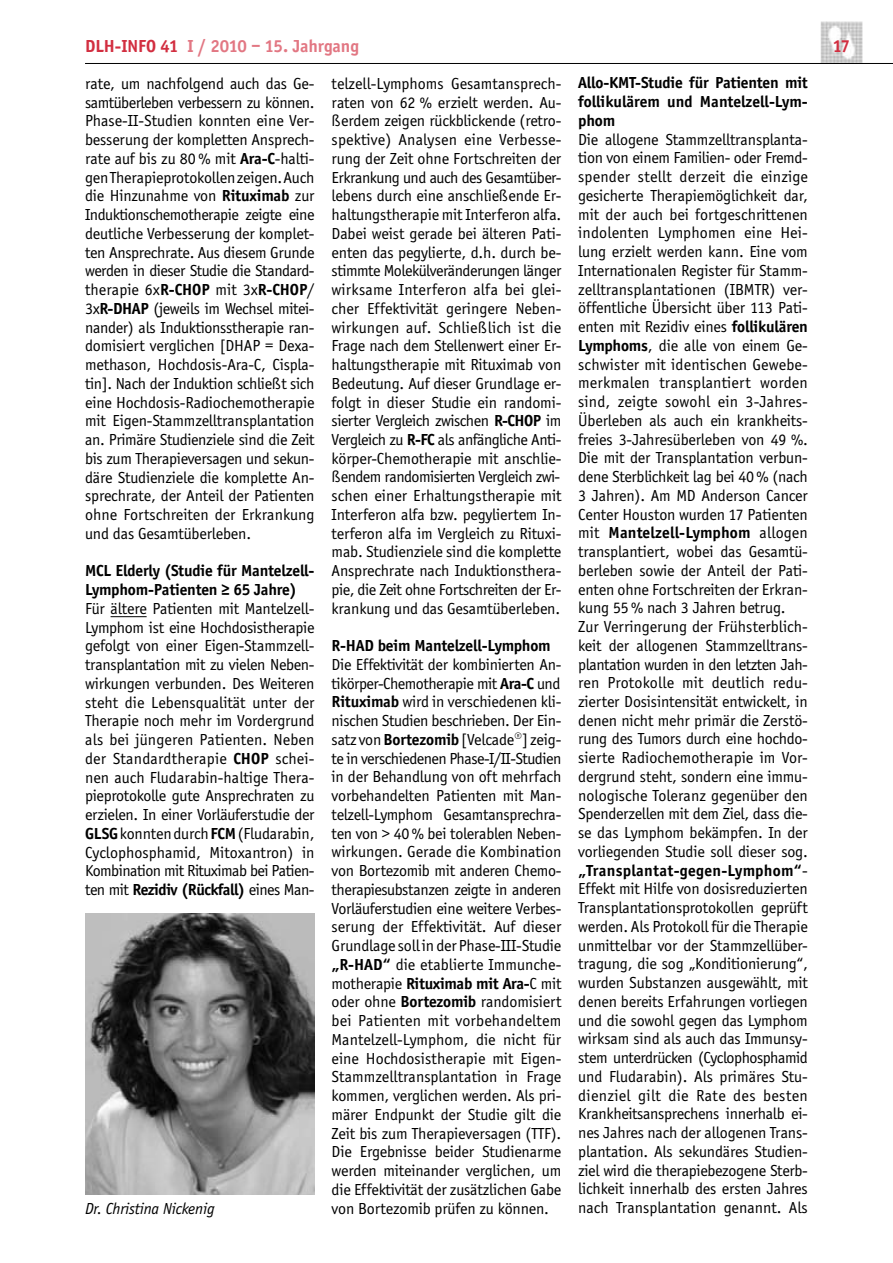
<style>
.page{position:relative;width:893px;height:1263px;background:#fff}
.page>*{position:absolute;margin:0;border:0;box-sizing:border-box;transform-origin:0 0}
.t1{font:700 18px "Officina Sans";color:#e27783}
.t2{font:700 18px "Officina Sans";color:#d22e40}
.t3{font:16.5px/18.8px "Officina Sans";letter-spacing:-.01em;color:#000;text-align:justify}
.t4{font:700 16.5px/18.8px "Officina Sans";letter-spacing:-.01em;color:#000;text-align:justify}
.t5{font:italic 16.5px "Officina Sans";letter-spacing:-.01em;color:#000}
.s1{color:#d22e40}
.s2{font-weight:700}
</style>
<div class="page">
<img style="left:820px;top:21px;width:42px;height:42px">
<hr style="left:85px;top:63px;width:808px;height:1px;background:#000">
<img style="left:85px;top:914px;width:230px;height:281px">
<hr style="left:111px;top:616px;width:36px;height:1px;background:#000">
<p class="t1" style="left:85px;top:35px;width:275px"><span class="s1">DLH-INFO 41</span> I / 2010 – 15. Jahrgang</p>
<p class="t2" style="left:833px;top:35px;width:19px">17</p>
<p class="t3" style="left:85px;top:74px;width:231px">rate, um nachfolgend auch das Ge&shy;samtüberleben verbessern zu können.<br>Phase-II-Studien konnten eine Ver&shy;besserung der kompletten Ansprech&shy;rate auf bis zu 80 % mit <span class="s2">Ara-C</span>-halti&shy;gen Therapieprotokollen zeigen. Auch die Hinzunahme von <span class="s2">Rituximab</span> zur Induktionschemotherapie zeigte eine deutliche Verbesserung der komplet&shy;ten Ansprechrate. Aus diesem Grunde werden in dieser Studie die Standard&shy;therapie 6x<span class="s2">R-CHOP</span> mit 3x<span class="s2">R-CHOP</span>/ 3x<span class="s2">R-DHAP</span> (jeweils im Wechsel mitei&shy;nander) als Induktionsstherapie ran&shy;domisiert verglichen [DHAP = Dexa&shy;methason, Hochdosis-Ara-C, Cispla&shy;tin]. Nach der Induktion schließt sich eine Hochdosis-Radiochemotherapie mit Eigen-Stammzelltransplantation an. Primäre Studienziele sind die Zeit bis zum Therapieversagen und sekun&shy;däre Studienziele die komplette An&shy;sprechrate, der Anteil der Patienten ohne Fortschreiten der Erkrankung und das Gesamtüberleben.</p>
<p class="t4" style="left:85px;top:561px;width:231px">MCL Elderly (Studie für Mantelzell-<br>Lymphom-Patienten ≥ 65 Jahre)</p>
<p class="t3" style="left:85px;top:599px;width:231px">Für ältere Patienten mit Mantelzell-Lymphom ist eine Hochdosistherapie gefolgt von einer Eigen-Stammzell&shy;transplantation mit zu vielen Neben&shy;wirkungen verbunden. Des Weiteren steht die Lebensqualität unter der Therapie noch mehr im Vordergrund als bei jüngeren Patienten. Neben der Standardtherapie <span class="s2">CHOP</span> schei&shy;nen auch Fludarabin-haltige Thera&shy;pieprotokolle gute Ansprechraten zu erzielen. In einer Vorläuferstudie der <span class="s2">GLSG</span> konnten durch <span class="s2">FCM</span> (Fludarabin, Cyclophosphamid, Mitoxantron) in Kombination mit Rituximab bei Patien&shy;ten mit <span class="s2">Rezidiv (Rückfall)</span> eines Man-</p>
<p class="t5" style="left:85px;top:1199px;width:131px">Dr. Christina Nickenig</p>
<p class="t3" style="left:332px;top:74px;width:231px">telzell-Lymphoms Gesamtansprech&shy;raten von 62 % erzielt werden. Au&shy;ßerdem zeigen rückblickende (retro&shy;spektive) Analysen eine Verbesse&shy;rung der Zeit ohne Fortschreiten der Erkrankung und auch des Gesamtüber&shy;lebens durch eine anschließende Er&shy;haltungstherapie mit Interferon alfa.<br>Dabei weist gerade bei älteren Pati&shy;enten das pegylierte, d.h. durch be&shy;stimmte Molekülveränderungen länger wirksame Interferon alfa bei glei&shy;cher Effektivität geringere Neben&shy;wirkungen auf. Schließlich ist die Frage nach dem Stellenwert einer Er&shy;haltungstherapie mit Rituximab von Bedeutung. Auf dieser Grundlage er&shy;folgt in dieser Studie ein randomi&shy;sierter Vergleich zwischen <span class="s2">R-CHOP</span> im Vergleich zu <span class="s2">R-FC</span> als anfängliche Anti&shy;körper-Chemotherapie mit anschlie&shy;ßendem randomisierten Vergleich zwi&shy;schen einer Erhaltungstherapie mit Interferon alfa bzw. pegyliertem In&shy;terferon alfa im Vergleich zu Rituxi&shy;mab. Studienziele sind die komplette Ansprechrate nach Induktionsthera&shy;pie, die Zeit ohne Fortschreiten der Er&shy;krankung und das Gesamtüberleben.</p>
<p class="t4" style="left:332px;top:636px;width:221px">R-HAD beim Mantelzell-Lymphom</p>
<p class="t3" style="left:332px;top:655px;width:231px">Die Effektivität der kombinierten An&shy;tikörper-Chemotherapie mit <span class="s2">Ara-C</span> und <span class="s2">Rituximab</span> wird in verschiedenen kli&shy;nischen Studien beschrieben. Der Ein&shy;satz von <span class="s2">Bortezomib</span> [Velcade®] zeig&shy;te in verschiedenen Phase-I/II-Studien in der Behandlung von oft mehrfach vorbehandelten Patienten mit Man&shy;telzell-Lymphom Gesamtansprechra&shy;ten von &gt; 40 % bei tolerablen Neben&shy;wirkungen. Gerade die Kombination von Bortezomib mit anderen Chemo&shy;therapiesubstanzen zeigte in anderen Vorläuferstudien eine weitere Verbes&shy;serung der Effektivität. Auf dieser Grundlage soll in der Phase-III-Studie <span class="s2">„R-HAD“</span> die etablierte Immunche&shy;motherapie <span class="s2">Rituximab mit Ara-</span>C mit oder ohne <span class="s2">Bortezomib</span> randomisiert bei Patienten mit vorbehandeltem Mantelzell-Lymphom, die nicht für eine Hochdosistherapie mit Eigen-Stammzelltransplantation in Frage kommen, verglichen werden. Als pri&shy;märer Endpunkt der Studie gilt die Zeit bis zum Therapieversagen (TTF).<br>Die Ergebnisse beider Studienarme werden miteinander verglichen, um die Effektivität der zusätzlichen Gabe von Bortezomib prüfen zu können.</p>
<p class="t4" style="left:578px;top:73px;width:231px">Allo-KMT-Studie für Patienten mit follikulärem und Mantelzell-Lym&shy;phom</p>
<p class="t3" style="left:578px;top:130px;width:231px;text-align:left">Die allogene Stammzelltransplanta&shy;tion von einem Familien- oder Fremd&shy;spender stellt derzeit die einzige gesicherte Therapiemöglichkeit dar, mit der auch bei fortgeschrittenen indolenten Lymphomen eine Hei&shy;lung erzielt werden kann. Eine vom Internationalen Register für Stamm&shy;zelltransplantationen (IBMTR) ver&shy;öffentliche Übersicht über 113 Pati&shy;enten mit Rezidiv eines <span class="s2">follikulären Lymphoms</span>, die alle von einem Ge&shy;schwister mit identischen Gewebe&shy;merkmalen transplantiert worden sind, zeigte sowohl ein 3-Jahres-Überleben als auch ein krankheits&shy;freies 3-Jahresüberleben von 49 %.<br>Die mit der Transplantation verbun&shy;dene Sterblichkeit lag bei 40 % (nach 3 Jahren). Am MD Anderson Cancer Center Houston wurden 17 Patienten mit <span class="s2">Mantelzell-Lymphom</span> allogen transplantiert, wobei das Gesamtü&shy;berleben sowie der Anteil der Pati&shy;enten ohne Fortschreiten der Erkran&shy;kung 55 % nach 3 Jahren betrug.<br>Zur Verringerung der Frühsterblich&shy;keit der allogenen Stammzelltrans&shy;plantation wurden in den letzten Jah&shy;ren Protokolle mit deutlich redu&shy;zierter Dosisintensität entwickelt, in denen nicht mehr primär die Zerstö&shy;rung des Tumors durch eine hochdo&shy;sierte Radiochemotherapie im Vor&shy;dergrund steht, sondern eine immu&shy;nologische Toleranz gegenüber den Spenderzellen mit dem Ziel, dass die&shy;se das Lymphom bekämpfen. In der vorliegenden Studie soll dieser sog. <span class="s2">„Transplantat-gegen-Lymphom“</span>- Effekt mit Hilfe von dosisreduzierten Transplantationsprotokollen geprüft werden. Als Protokoll für die Therapie unmittelbar vor der Stammzellüber&shy;tragung, die sog „Konditionierung“, wurden Substanzen ausgewählt, mit denen bereits Erfahrungen vorliegen und die sowohl gegen das Lymphom wirksam sind als auch das Immunsy&shy;stem unterdrücken (Cyclophosphamid und Fludarabin). Als primäres Stu&shy;dienziel gilt die Rate des besten Krankheitsansprechens innerhalb ei&shy;nes Jahres nach der allogenen Trans&shy;plantation. Als sekundäres Studien&shy;ziel wird die therapiebezogene Sterb&shy;lichkeit innerhalb des ersten Jahres nach Transplantation genannt. Als</p>
</div>
